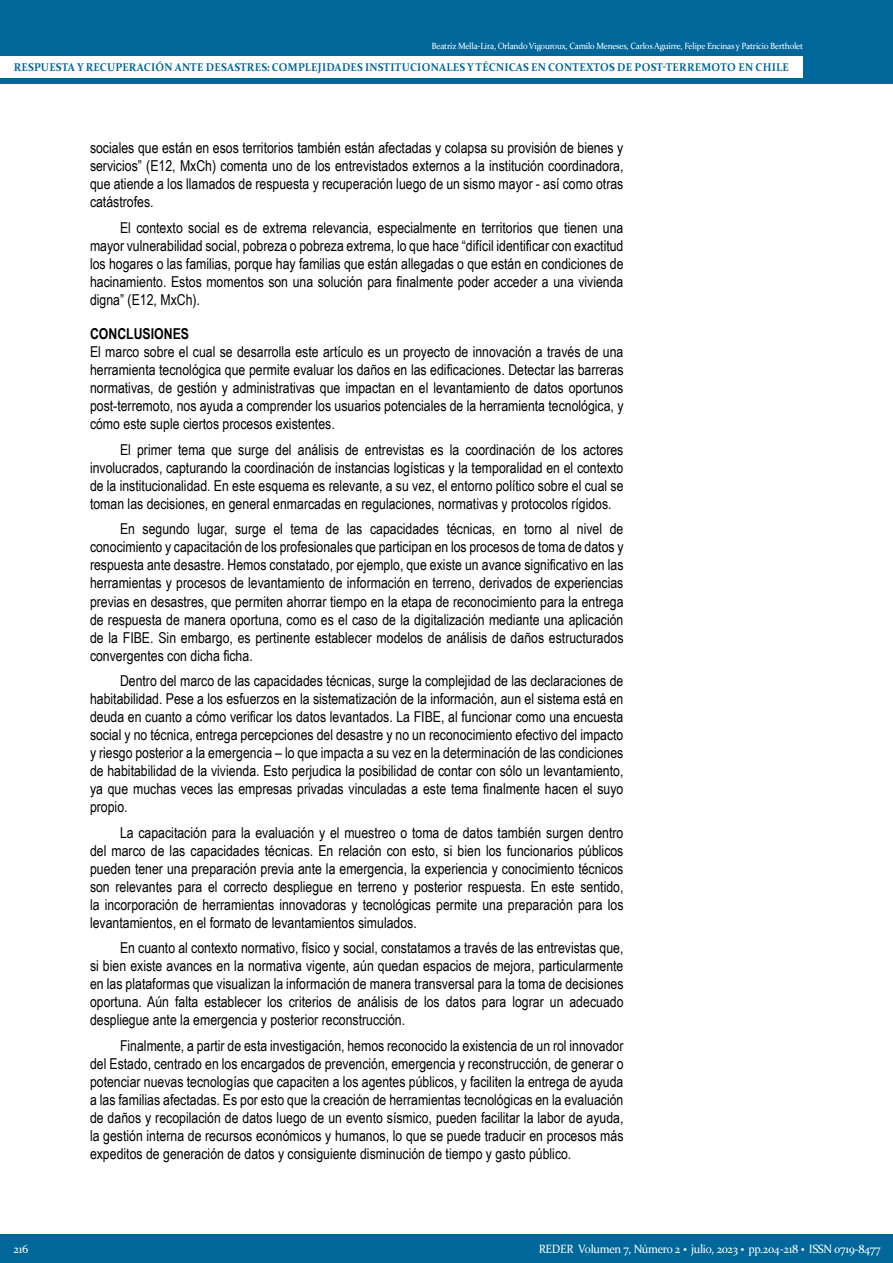
<style>
.page{position:relative;width:893px;height:1263px;background:#fff}
.page>*{position:absolute;margin:0;border:0;box-sizing:border-box;transform-origin:0 0}
.Cuerpo{font:15px/18px "Arial Narrow";color:#000;text-align:justify}
.Cuerpo_PRIMER_PÁRRAF{font:15px/18px "Arial Narrow";color:#000;text-align:justify}
.Subtítulos{font:700 15px "Arial Narrow";color:#000}
.t1{font:12px "Constantia";letter-spacing:-.025em;color:#fff;scale:.95 1}
.t2{font:700 11.25px "Constantia";letter-spacing:.02em;color:#00679b;scale:.95 1}
.t3{font:9px "Constantia";letter-spacing:-.025em;color:#fff;scale:.95 1}
.s1{font-weight:700;font-size:18px}
</style>
<div class="page">
<div style="left:0;top:0;width:893px;height:84px;background:#00679b"></div>
<div style="left:0;top:56px;width:803px;height:22px;background:#fff"></div>
<div style="left:0;top:1234px;width:893px;height:29px;background:#00679b"></div>
<p class="t3" style="left:432px;top:40px;width:393px">Beatriz Mella-Lira, Orlando Vigouroux, Camilo Meneses, Carlos Aguirre, Felipe Encinas y Patricio Bertholet</p>
<p class="t2" style="left:14px;top:60px;width:817px">RESPUESTA Y RECUPERACIÓN ANTE DESASTRES: COMPLEJIDADES INSTITUCIONALES Y TÉCNICAS EN CONTEXTOS DE POST-TERREMOTO EN CHILE</p>
<p class="Cuerpo" style="left:90px;top:139px;width:535px">sociales que están en esos territorios también están afectadas y colapsa su provisión de bienes y servicios” (E12, MxCh) comenta uno de los entrevistados externos a la institución coordinadora, que atiende a los llamados de respuesta y recuperación luego de un sismo mayor - así como otras catástrofes.</p>
<p class="Cuerpo" style="left:90px;top:218px;width:535px;text-indent:30px">El contexto social es de extrema relevancia, especialmente en territorios que tienen una mayor vulnerabilidad social, pobreza o pobreza extrema, lo que hace “difícil identificar con exactitud los hogares o las familias, porque hay familias que están allegadas o que están en condiciones de hacinamiento. Estos momentos son una solución para finalmente poder acceder a una vivienda digna” (E12, MxCh).</p>
<p class="Subtítulos" style="left:90px;top:323px;width:101px">CONCLUSIONES</p>
<p class="Cuerpo_PRIMER_PÁRRAF" style="left:90px;top:343px;width:535px">El marco sobre el cual se desarrolla este artículo es un proyecto de innovación a través de una herramienta tecnológica que permite evaluar los daños en las edificaciones. Detectar las barreras normativas, de gestión y administrativas que impactan en el levantamiento de datos oportunos post-terremoto, nos ayuda a comprender los usuarios potenciales de la herramienta tecnológica, y cómo este suple ciertos procesos existentes.</p>
<p class="Cuerpo" style="left:90px;top:440px;width:535px;text-indent:30px">El primer tema que surge del análisis de entrevistas es la coordinación de los actores involucrados, capturando la coordinación de instancias logísticas y la temporalidad en el contexto de la institucionalidad. En este esquema es relevante, a su vez, el entorno político sobre el cual se toman las decisiones, en general enmarcadas en regulaciones, normativas y protocolos rígidos.</p>
<p class="Cuerpo" style="left:90px;top:520px;width:535px;text-indent:30px">En segundo lugar, surge el tema de las capacidades técnicas, en torno al nivel de conocimiento y capacitación de los profesionales que participan en los procesos de toma de datos y respuesta ante desastre. Hemos constatado, por ejemplo, que existe un avance significativo en las herramientas y procesos de levantamiento de información en terreno, derivados de experiencias previas en desastres, que permiten ahorrar tiempo en la etapa de reconocimiento para la entrega de respuesta de manera oportuna, como es el caso de la digitalización mediante una aplicación de la FIBE. Sin embargo, es pertinente establecer modelos de análisis de daños estructurados convergentes con dicha ficha.</p>
<p class="Cuerpo" style="left:90px;top:671px;width:535px;text-indent:30px">Dentro del marco de las capacidades técnicas, surge la complejidad de las declaraciones de habitabilidad. Pese a los esfuerzos en la sistematización de la información, aun el sistema está en deuda en cuanto a cómo verificar los datos levantados. La FIBE, al funcionar como una encuesta social y no técnica, entrega percepciones del desastre y no un reconocimiento efectivo del impacto y riesgo posterior a la emergencia – lo que impacta a su vez en la determinación de las condiciones de habitabilidad de la vivienda. Esto perjudica la posibilidad de contar con sólo un levantamiento, ya que muchas veces las empresas privadas vinculadas a este tema finalmente hacen el suyo propio.</p>
<p class="Cuerpo" style="left:90px;top:823px;width:535px;text-indent:30px">La capacitación para la evaluación y el muestreo o toma de datos también surgen dentro del marco de las capacidades técnicas. En relación con esto, si bien los funcionarios públicos pueden tener una preparación previa ante la emergencia, la experiencia y conocimiento técnicos son relevantes para el correcto despliegue en terreno y posterior respuesta. En este sentido, la incorporación de herramientas innovadoras y tecnológicas permite una preparación para los levantamientos, en el formato de levantamientos simulados.</p>
<p class="Cuerpo" style="left:90px;top:938px;width:535px;text-indent:30px">En cuanto al contexto normativo, físico y social, constatamos a través de las entrevistas que, si bien existe avances en la normativa vigente, aún quedan espacios de mejora, particularmente en las plataformas que visualizan la información de manera transversal para la toma de decisiones oportuna. Aún falta establecer los criterios de análisis de los datos para lograr un adecuado despliegue ante la emergencia y posterior reconstrucción.</p>
<p class="Cuerpo" style="left:90px;top:1036px;width:535px;text-indent:30px">Finalmente, a partir de esta investigación, hemos reconocido la existencia de un rol innovador del Estado, centrado en los encargados de prevención, emergencia y reconstrucción, de generar o potenciar nuevas tecnologías que capaciten a los agentes públicos, y faciliten la entrega de ayuda a las familias afectadas. Es por esto que la creación de herramientas tecnológicas en la evaluación de daños y recopilación de datos luego de un evento sísmico, pueden facilitar la labor de ayuda, la gestión interna de recursos económicos y humanos, lo que se puede traducir en procesos más expeditos de generación de datos y consiguiente disminución de tiempo y gasto público.</p>
<p class="t1" style="left:14px;top:1241px;width:17px">216</p>
<p class="t1" style="left:539px;top:1240px;width:361px">REDER Volumen 7, Número 2 <span class="s1">·</span> julio, 2023 <span class="s1">·</span> pp.204-218 <span class="s1">·</span> ISSN 0719-8477</p>
</div>
